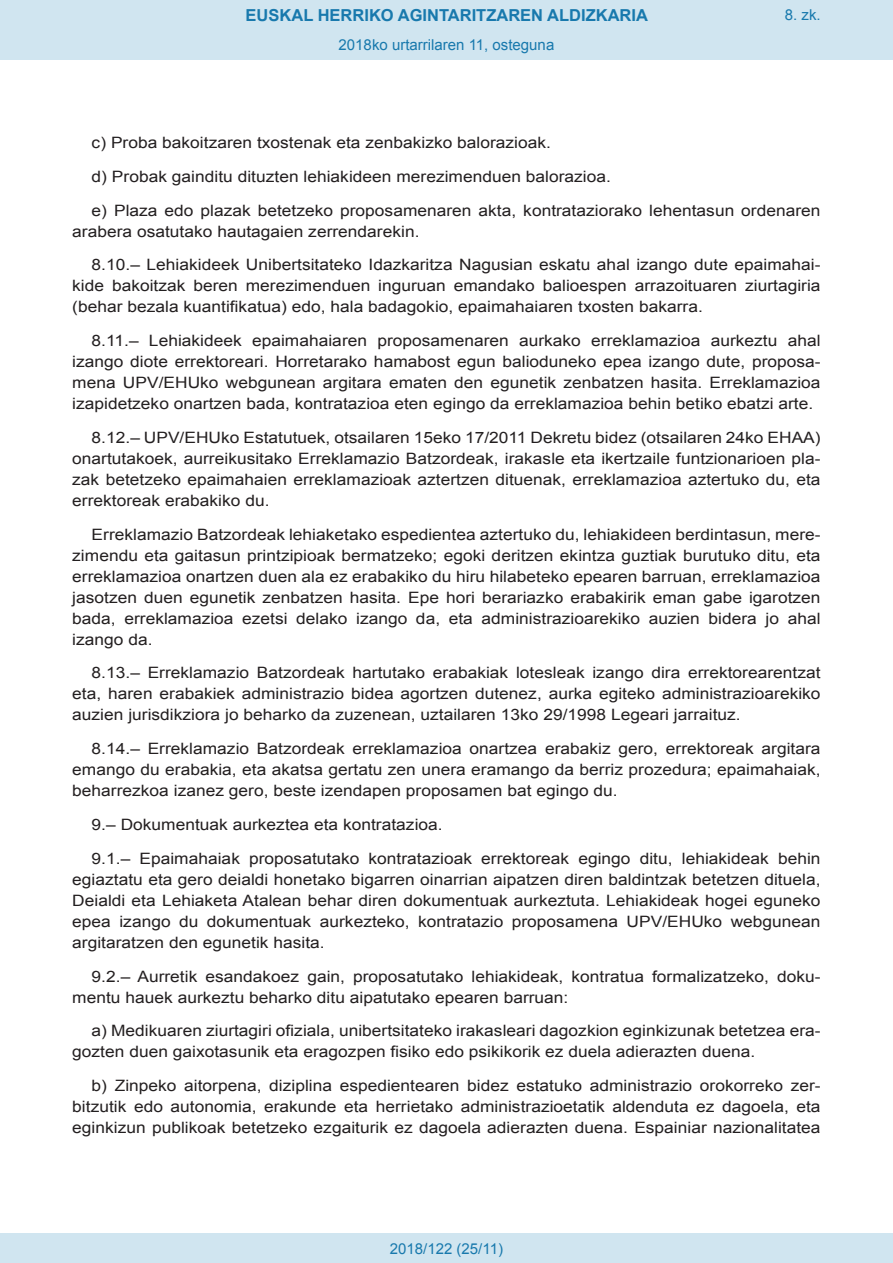
<style>
.page{position:relative;width:893px;height:1263px;background:#fff}
.page>*{position:absolute;margin:0;border:0;box-sizing:border-box;transform-origin:0 0}
.t1{font:700 16.5px "Arial";color:#1879ad}
.BOPVDetalle{font:15.6px/21px "Arial";color:#231f20;text-align:justify;scale:1.11 1}
.Paginacion_Centro{font:15px "Arial";color:#1879ad}
</style>
<div class="page">
<div style="left:0;top:0;width:893px;height:60px;background:#d0e5f0"></div>
<div style="left:0;top:1233px;width:893px;height:30px;background:#d0e5f0"></div>
<p class="t1" style="left:246px;top:4px;width:404px">EUSKAL HERRIKO AGINTARITZAREN ALDIZKARIA</p>
<p class="Paginacion_Centro" style="left:339px;top:35px;width:217px">2018ko urtarrilaren 11, osteguna</p>
<p class="Paginacion_Centro" style="left:785px;top:5px;width:37px">8. zk.</p>
<p class="BOPVDetalle" style="left:92px;top:132px;width:415px">c) Proba bakoitzaren txostenak eta zenbakizko balorazioak.</p>
<p class="BOPVDetalle" style="left:92px;top:166px;width:469px">d) Probak gainditu dituzten lehiakideen merezimenduen balorazioa.</p>
<p class="BOPVDetalle" style="left:72px;top:200px;width:676px;text-indent:19px">e) Plaza edo plazak betetzeko proposamenaren akta, kontrataziorako lehentasun ordenaren arabera osatutako hautagaien zerrendarekin.</p>
<p class="BOPVDetalle" style="left:72px;top:255px;width:676px;text-indent:19px">8.10.– Lehiakideek Unibertsitateko Idazkaritza Nagusian eskatu ahal izango dute epaimahai&shy;kide bakoitzak beren merezimenduen inguruan emandako balioespen arrazoituaren ziurtagiria (behar bezala kuantifikatua) edo, hala badagokio, epaimahaiaren txosten bakarra.</p>
<p class="BOPVDetalle" style="left:72px;top:330px;width:676px;text-indent:19px">8.11.– Lehiakideek epaimahaiaren proposamenaren aurkako erreklamazioa aurkeztu ahal izango diote errektoreari. Horretarako hamabost egun balioduneko epea izango dute, proposa&shy;mena UPV/EHUko webgunean argitara ematen den egunetik zenbatzen hasita. Erreklamazioa izapidetzeko onartzen bada, kontratazioa eten egingo da erreklamazioa behin betiko ebatzi arte.</p>
<p class="BOPVDetalle" style="left:72px;top:427px;width:676px;text-indent:19px">8.12.– UPV/EHUko Estatutuek, otsailaren 15eko 17/2011 Dekretu bidez (otsailaren 24ko EHAA) onartutakoek, aurreikusitako Erreklamazio Batzordeak, irakasle eta ikertzaile funtzionarioen pla&shy;zak betetzeko epaimahaien erreklamazioak aztertzen dituenak, erreklamazioa aztertuko du, eta errektoreak erabakiko du.</p>
<p class="BOPVDetalle" style="left:72px;top:524px;width:676px;text-indent:19px">Erreklamazio Batzordeak lehiaketako espedientea aztertuko du, lehiakideen berdintasun, mere&shy;zimendu eta gaitasun printzipioak bermatzeko; egoki deritzen ekintza guztiak burutuko ditu, eta erreklamazioa onartzen duen ala ez erabakiko du hiru hilabeteko epearen barruan, erreklamazioa jasotzen duen egunetik zenbatzen hasita. Epe hori berariazko erabakirik eman gabe igarotzen bada, erreklamazioa ezetsi delako izango da, eta administrazioarekiko auzien bidera jo ahal izango da.</p>
<p class="BOPVDetalle" style="left:72px;top:663px;width:676px;text-indent:19px">8.13.– Erreklamazio Batzordeak hartutako erabakiak lotesleak izango dira errektorearentzat eta, haren erabakiek administrazio bidea agortzen dutenez, aurka egiteko administrazioarekiko auzien jurisdikziora jo beharko da zuzenean, uztailaren 13ko 29/1998 Legeari jarraituz.</p>
<p class="BOPVDetalle" style="left:72px;top:738px;width:676px;text-indent:19px">8.14.– Erreklamazio Batzordeak erreklamazioa onartzea erabakiz gero, errektoreak argitara emango du erabakia, eta akatsa gertatu zen unera eramango da berriz prozedura; epaimahaiak, beharrezkoa izanez gero, beste izendapen proposamen bat egingo du.</p>
<p class="BOPVDetalle" style="left:92px;top:814px;width:318px">9.– Dokumentuak aurkeztea eta kontratazioa.</p>
<p class="BOPVDetalle" style="left:72px;top:848px;width:676px;text-indent:19px">9.1.– Epaimahaiak proposatutako kontratazioak errektoreak egingo ditu, lehiakideak behin egiaztatu eta gero deialdi honetako bigarren oinarrian aipatzen diren baldintzak betetzen dituela, Deialdi eta Lehiaketa Atalean behar diren dokumentuak aurkeztuta. Lehiakideak hogei eguneko epea izango du dokumentuak aurkezteko, kontratazio proposamena UPV/EHUko webgunean argitaratzen den egunetik hasita.</p>
<p class="BOPVDetalle" style="left:72px;top:966px;width:676px;text-indent:19px">9.2.– Aurretik esandakoez gain, proposatutako lehiakideak, kontratua formalizatzeko, doku&shy;mentu hauek aurkeztu beharko ditu aipatutako epearen barruan:</p>
<p class="BOPVDetalle" style="left:72px;top:1020px;width:676px;text-indent:19px">a) Medikuaren ziurtagiri ofiziala, unibertsitateko irakasleari dagozkion eginkizunak betetzea era&shy;gozten duen gaixotasunik eta eragozpen fisiko edo psikikorik ez duela adierazten duena.</p>
<p class="BOPVDetalle" style="left:72px;top:1075px;width:676px;text-indent:19px">b) Zinpeko aitorpena, diziplina espedientearen bidez estatuko administrazio orokorreko zer&shy;bitzutik edo autonomia, erakunde eta herrietako administrazioetatik aldenduta ez dagoela, eta eginkizun publikoak betetzeko ezgaiturik ez dagoela adierazten duena. Espainiar nazionalitatea</p>
<p class="Paginacion_Centro" style="left:390px;top:1238px;width:115px">2018/122 (25/11)</p>
</div>
